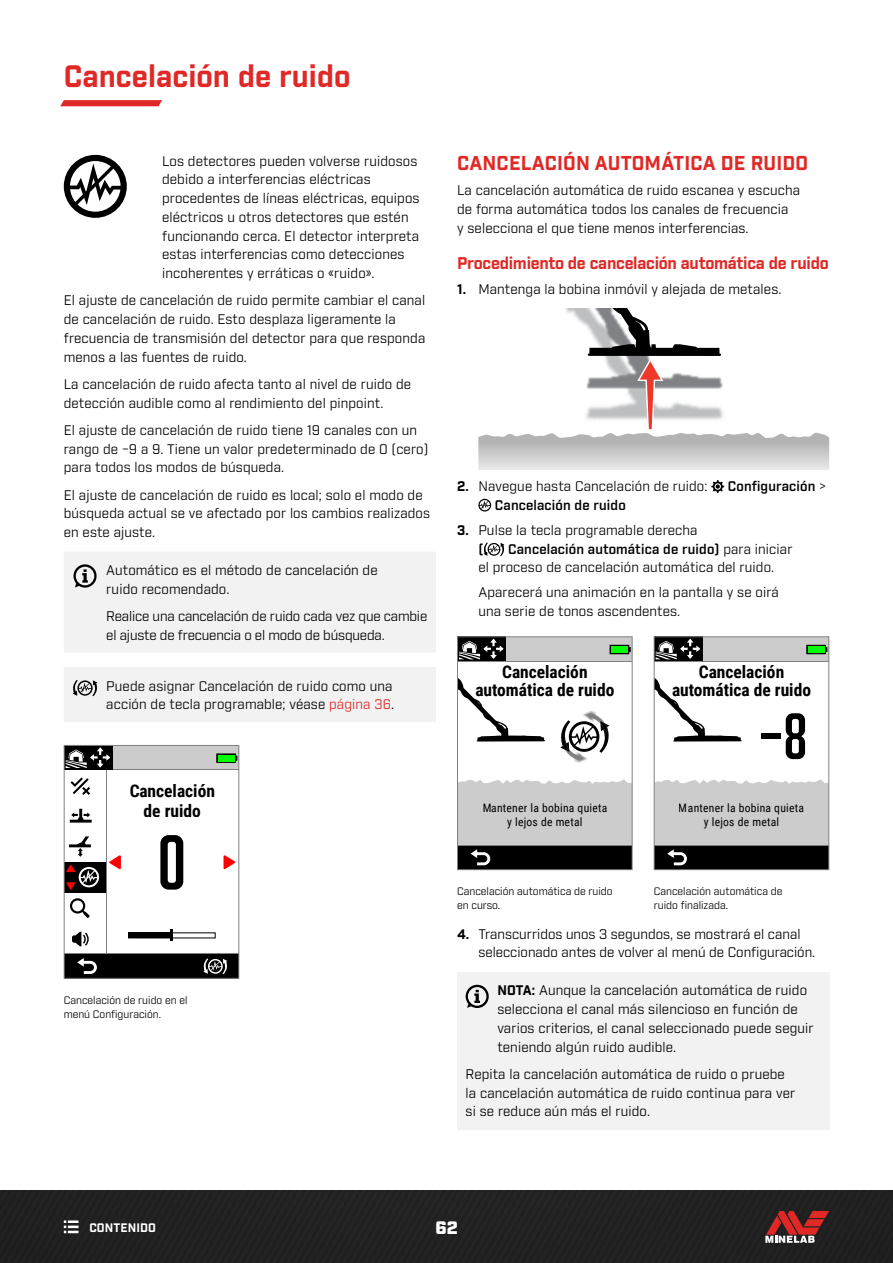
<style>
.page{position:relative;width:893px;height:1263px;background:#fff}
.page>*{position:absolute;margin:0;border:0;box-sizing:border-box;transform-origin:0 0}
.t1{font:77.85px "Target ID Mono";color:#000}
.t2{font:65.55px "Target ID Mono";color:#000}
.t3{font:700 30px "Industry";color:#e02926}
.t4{font:700 19.5px "Industry";letter-spacing:.01em;color:#e02926}
.t5{font:900 18px "Industry";color:#fff}
.t6{font:700 17.4px/18px "Roboto Condensed";color:#000;text-align:center}
.t7{font:700 16.5px "Industry";letter-spacing:-.015em;color:#e02926}
.t8{font:13.5px/18.8px "Industry";letter-spacing:.01em;color:#000}
.t9{font:13.5px/18.8px "Industry";letter-spacing:-.01em;color:#000}
.t10{font:600 13.5px "Industry";letter-spacing:.01em;color:#000}
.t11{font:700 12px "Industry";letter-spacing:.01em;color:#fff}
.t12{font:11.7px/14px "Roboto Condensed";letter-spacing:.02em;color:#000;text-align:center}
.t13{font:10.5px/13.5px "Industry";color:#000}
.s1{color:#e02926}
.s2{font-weight:700}
.s3{font-weight:400}
.s4{font-weight:600}
</style>
<div class="page">
<div style="left:0;top:1191px;width:893px;height:72px;background:#212121"></div>
<svg style="left:60px;top:100px;width:102px;height:6px"></svg>
<svg style="left:765px;top:1211px;width:64px;height:32px;background:#863c3b"></svg>
<svg style="left:64px;top:1220px;width:15px;height:13px"></svg>
<div style="left:64px;top:552px;width:372px;height:100px;background:#f2f2f2"></div>
<div style="left:64px;top:667px;width:372px;height:55px;background:#f2f2f2"></div>
<hr style="left:106px;top:770px;width:1px;height:183px;background:#7f7f7f">
<svg style="left:71px;top:777px;width:19px;height:18px"></svg>
<svg style="left:70px;top:809px;width:22px;height:13px"></svg>
<svg style="left:69px;top:836px;width:22px;height:21px"></svg>
<svg style="left:70px;top:898px;width:20px;height:20px"></svg>
<svg style="left:72px;top:932px;width:17px;height:14px"></svg>
<div style="left:64px;top:862px;width:42px;height:30px;background:#000"></div>
<svg style="left:66px;top:865px;width:33px;height:25px"></svg>
<div style="left:128px;top:932px;width:44px;height:6px;background:#000"></div>
<div style="left:128px;top:932px;width:88px;height:6px;border:1px solid #000"></div>
<svg style="left:170px;top:929px;width:3px;height:12px"></svg>
<svg style="left:109px;top:855px;width:12px;height:14px"></svg>
<svg style="left:224px;top:855px;width:11px;height:14px"></svg>
<div style="left:64px;top:954px;width:175px;height:24px;background:#000"></div>
<hr style="left:64px;top:953px;width:175px;height:1px;background:#7f7f7f">
<svg style="left:77px;top:958px;width:20px;height:16px"></svg>
<div style="left:64px;top:745px;width:175px;height:25px;background:#cbcbcb"></div>
<hr style="left:64px;top:769px;width:175px;height:1px;background:#7f7f7f">
<div style="left:88px;top:745px;width:24px;height:24px;background:#000"></div>
<div style="left:64px;top:745px;width:24px;height:24px;background:#000"></div>
<svg style="left:66px;top:748px;width:44px;height:20px"></svg>
<svg style="left:216px;top:753px;width:21px;height:10px"></svg>
<div style="left:218px;top:755px;width:16px;height:6px;background:#0f0"></div>
<svg style="left:203px;top:958px;width:24px;height:16px"></svg>
<div style="left:64px;top:745px;width:175px;height:234px;border:1px solid #808080"></div>
<svg style="left:478px;top:309px;width:351px;height:161px"></svg>
<svg style="left:711px;top:480px;width:13px;height:13px"></svg>
<svg style="left:478px;top:499px;width:13px;height:12px"></svg>
<svg style="left:484px;top:542px;width:20px;height:14px"></svg>
<div style="left:457px;top:846px;width:175px;height:24px;background:#000"></div>
<div style="left:457px;top:637px;width:175px;height:24px;background:#cbcbcb"></div>
<hr style="left:457px;top:661px;width:175px;height:1px;background:#7f7f7f">
<div style="left:481px;top:637px;width:24px;height:24px;background:#000"></div>
<svg style="left:459px;top:638px;width:22px;height:23px"></svg>
<svg style="left:459px;top:639px;width:44px;height:20px"></svg>
<svg style="left:610px;top:645px;width:20px;height:9px"></svg>
<div style="left:611px;top:646px;width:17px;height:7px;background:#0f0"></div>
<svg style="left:459px;top:779px;width:171px;height:86px"></svg>
<svg style="left:459px;top:678px;width:76px;height:63px"></svg>
<img style="left:535px;top:711px;width:95px;height:77px">
<div style="left:457px;top:636px;width:175px;height:234px;border:1px solid #808080"></div>
<div style="left:654px;top:846px;width:175px;height:24px;background:#000"></div>
<div style="left:654px;top:637px;width:175px;height:24px;background:#cbcbcb"></div>
<hr style="left:654px;top:661px;width:175px;height:1px;background:#7f7f7f">
<div style="left:678px;top:637px;width:24px;height:24px;background:#000"></div>
<svg style="left:656px;top:638px;width:22px;height:23px"></svg>
<svg style="left:656px;top:639px;width:44px;height:20px"></svg>
<svg style="left:806px;top:645px;width:21px;height:9px"></svg>
<div style="left:808px;top:646px;width:16px;height:7px;background:#0f0"></div>
<svg style="left:656px;top:779px;width:171px;height:86px"></svg>
<svg style="left:656px;top:679px;width:86px;height:62px"></svg>
<div style="left:654px;top:636px;width:175px;height:234px;border:1px solid #808080"></div>
<div style="left:457px;top:972px;width:372px;height:157px;background:#f2f2f2"></div>
<svg style="left:466px;top:985px;width:23px;height:23px"></svg>
<svg style="left:64px;top:155px;width:63px;height:63px"></svg>
<h3 class="t3" style="left:64px;top:58px;width:288px">Cancelación de ruido</h3>
<p class="t8" style="left:162px;top:152px;width:259px">Los detectores pueden volverse ruidosos debido a interferencias eléctricas procedentes de líneas eléctricas, equipos eléctricos u otros detectores que estén funcionando cerca. El detector interpreta estas interferencias como detecciones incoherentes y erráticas o «ruido».</p>
<p class="t8" style="left:64px;top:291px;width:363px">El ajuste de cancelación de ruido permite cambiar el canal de cancelación de ruido. Esto desplaza ligeramente la frecuencia de transmisión del detector para que responda menos a las fuentes de ruido.</p>
<p class="t8" style="left:64px;top:375px;width:349px">La cancelación de ruido afecta tanto al nivel de ruido de detección audible como al rendimiento del pinpoint.</p>
<p class="t8" style="left:64px;top:421px;width:366px">El ajuste de cancelación de ruido tiene 19 canales con un rango de −9 a 9. Tiene un valor predeterminado de 0 (cero) para todos los modos de búsqueda.</p>
<p class="t8" style="left:64px;top:486px;width:368px">El ajuste de cancelación de ruido es local; solo el modo de búsqueda actual se ve afectado por los cambios realizados en este ajuste.</p>
<p class="t8" style="left:106px;top:561px;width:273px">Automático es el método de cancelación de ruido recomendado.</p>
<p class="t9" style="left:106px;top:607px;width:322px">Realice una cancelación de ruido cada vez que cambie el ajuste de frecuencia o el modo de búsqueda.</p>
<p class="t8" style="left:106px;top:677px;width:288px">Puede asignar Cancelación de ruido como una acción de tecla programable; véase <span class="s1">página 36</span>.</p>
<p class="t6" style="left:129px;top:780px;width:87px;line-height:19.6px">Cancelación de ruido</p>
<h1 class="t1" style="left:157px;top:817px;width:31px">0</h1>
<p class="t13" style="left:64px;top:994px;width:125px">Cancelación de ruido en el menú Configuración.</p>
<h3 class="t4" style="left:457px;top:151px;width:353px">CANCELACIÓN AUTOMÁTICA DE RUIDO</h3>
<p class="t8" style="left:457px;top:181px;width:344px">La cancelación automática de ruido escanea y escucha de forma automática todos los canales de frecuencia<br>y selecciona el que tiene menos interferencias.</p>
<p class="t7" style="left:457px;top:253px;width:373px">Procedimiento de cancelación automática de ruido</p>
<p class="t8" style="left:457px;top:280px;width:324px"><span class="s2">1.</span> Mantenga la bobina inmóvil y alejada de metales.</p>
<p class="t8" style="left:457px;top:477px;width:252px"><span class="s2">2.</span> Navegue hasta Cancelación de ruido:</p>
<p class="t10" style="left:728px;top:478px;width:100px">Configuración <span class="s3">&gt;</span></p>
<p class="t10" style="left:495px;top:497px;width:132px">Cancelación de ruido</p>
<p class="t8" style="left:478px;top:521px;width:221px;text-indent:-21px"><span class="s2">3.</span> Pulse la tecla programable derecha <span class="s4">(</span></p>
<p class="t8" style="left:478px;top:540px;width:316px;text-indent:30px"><span class="s4">Cancelación automática de ruido)</span> para iniciar el proceso de cancelación automática del ruido.</p>
<p class="t8" style="left:478px;top:583px;width:302px">Aparecerá una animación en la pantalla y se oirá una serie de tonos ascendentes.</p>
<p class="t6" style="left:475px;top:662px;width:141px">Cancelación automática de ruido</p>
<p class="t12" style="left:482px;top:800px;width:127px">Mantener la bobina quieta y lejos de metal</p>
<p class="t6" style="left:672px;top:662px;width:141px">Cancelación automática de ruido</p>
<h2 class="t2" style="left:758px;top:698px;width:51px">-8</h2>
<p class="t12" style="left:679px;top:800px;width:127px">Mantener la bobina quieta y lejos de metal</p>
<p class="t13" style="left:457px;top:885px;width:157px">Cancelación automática de ruido en curso.</p>
<p class="t13" style="left:654px;top:885px;width:130px">Cancelación automática de ruido finalizada.</p>
<p class="t8" style="left:478px;top:925px;width:338px;text-indent:-21px"><span class="s2">4.</span> Transcurridos unos 3 segundos, se mostrará el canal seleccionado antes de volver al menú de Configuración.</p>
<p class="t8" style="left:497px;top:981px;width:318px"><span class="s2">NOTA:</span> Aunque la cancelación automática de ruido selecciona el canal más silencioso en función de varios criterios, el canal seleccionado puede seguir teniendo algún ruido audible.</p>
<p class="t8" style="left:466px;top:1065px;width:331px">Repita la cancelación automática de ruido o pruebe la cancelación automática de ruido continua para ver si se reduce aún más el ruido.</p>
<p class="t11" style="left:89px;top:1220px;width:68px">CONTENIDO</p>
<h3 class="t5" style="left:435px;top:1217px;width:24px">62</h3>
</div>
